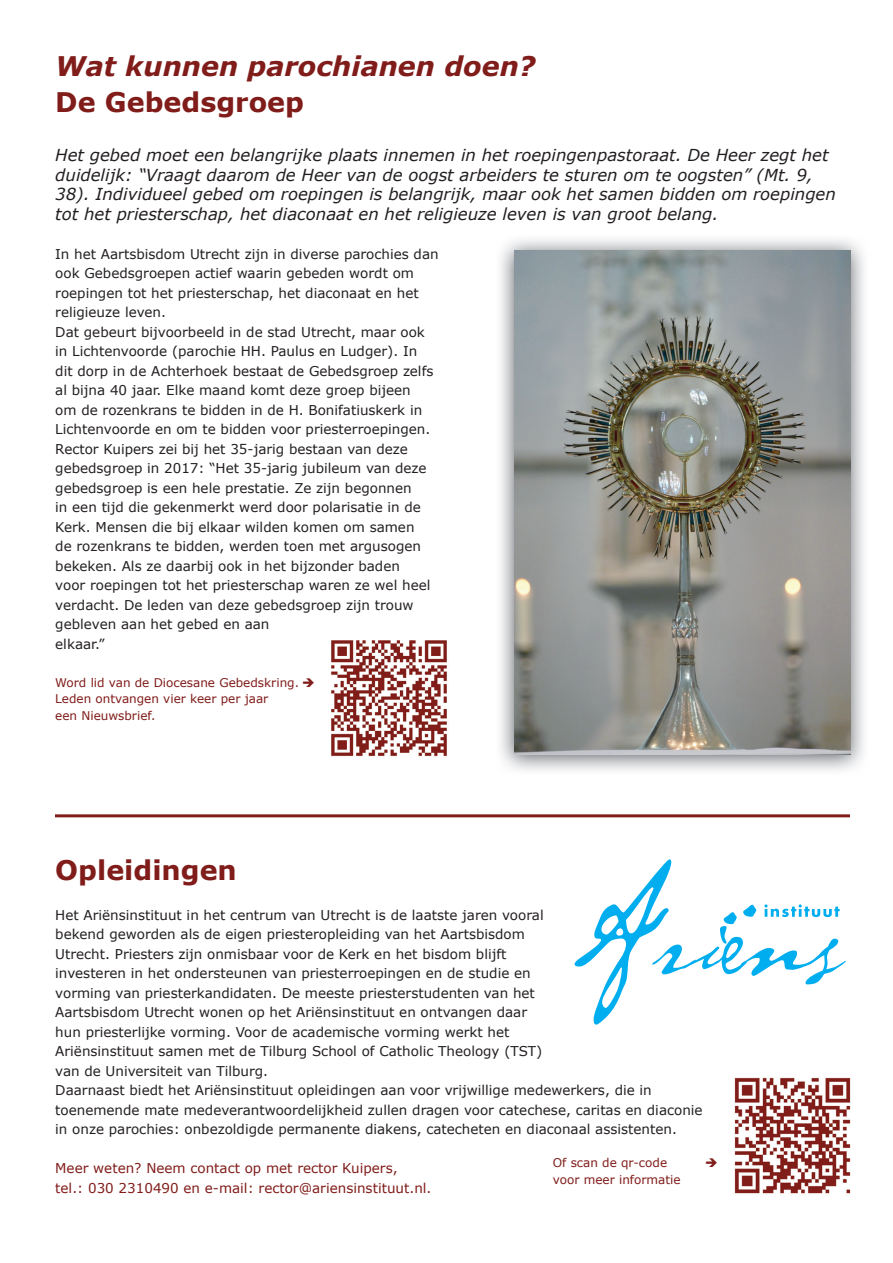
<style>
.page{position:relative;width:893px;height:1263px;background:#fff}
.page>*{position:absolute;margin:0;border:0;box-sizing:border-box;transform-origin:0 0}
.t1{font:italic 700 27px "Verdana";color:#801c19}
.t2{font:700 27px "Verdana";color:#801c19}
.t3{font:italic 16.5px/19.5px "Verdana";color:#231f20}
.t4{font:13.5px/19.5px "Verdana";color:#231f20}
.t5{font:13.5px/19.5px "Verdana";color:#801c19}
.t6{font:12px/16.5px "Verdana";color:#801c19}
</style>
<div class="page">
<img style="left:734px;top:1077px;width:117px;height:117px">
<div style="left:38px;top:814px;width:838px;height:33px;border:3px solid #801c19"></div>
<div style="left:31px;top:831px;width:854px;height:25px;background:#fff"></div>
<div style="left:27px;top:795px;width:28px;height:45px;background:#fff"></div>
<div style="left:850px;top:795px;width:35px;height:54px;background:#fff"></div>
<svg style="left:574px;top:859px;width:272px;height:166px"></svg>
<img style="left:500px;top:239px;width:364px;height:532px">
<img style="left:514px;top:251px;width:336px;height:504px">
<img style="left:331px;top:640px;width:116px;height:117px">
<h1 class="t1" style="left:55px;top:47px;width:482px">Wat kunnen parochianen doen?</h1>
<h1 class="t2" style="left:55px;top:83px;width:250px">De Gebedsgroep</h1>
<p class="t3" style="left:55px;top:146px;width:782px">Het gebed moet een belangrijke plaats innemen in het roepingenpastoraat. De Heer zegt het duidelijk: “Vraagt daarom de Heer van de oogst arbeiders te sturen om te oogsten” (Mt. 9, 38). Individueel gebed om roepingen is belangrijk, maar ook het samen bidden om roepingen tot het priesterschap, het diaconaat en het religieuze leven is van groot belang.</p>
<p class="t4" style="left:55px;top:244px;width:385px">In het Aartsbisdom Utrecht zijn in diverse parochies dan ook Gebedsgroepen actief waarin gebeden wordt om roepingen tot het priesterschap, het diaconaat en het religieuze leven.<br>Dat gebeurt bijvoorbeeld in de stad Utrecht, maar ook in Lichtenvoorde (parochie HH. Paulus en Ludger). In<br>dit dorp in de Achterhoek bestaat de Gebedsgroep zelfs al bijna 40 jaar. Elke maand komt deze groep bijeen<br>om de rozenkrans te bidden in de H. Bonifatiuskerk in Lichtenvoorde en om te bidden voor priesterroepingen.<br>Rector Kuipers zei bij het 35-jarig bestaan van deze gebedsgroep in 2017: “Het 35-jarig jubileum van deze gebedsgroep is een hele prestatie. Ze zijn begonnen<br>in een tijd die gekenmerkt werd door polarisatie in de Kerk. Mensen die bij elkaar wilden komen om samen<br>de rozenkrans te bidden, werden toen met argusogen bekeken. Als ze daarbij ook in het bijzonder baden<br>voor roepingen tot het priesterschap waren ze wel heel verdacht. De leden van deze gebedsgroep zijn trouw gebleven aan het gebed en aan<br>elkaar.”</p>
<p class="t6" style="left:55px;top:674px;width:261px">Word lid van de Diocesane Gebedskring. ➔<br>Leden ontvangen vier keer per jaar<br>een Nieuwsbrief.</p>
<h1 class="t2" style="left:55px;top:851px;width:183px">Opleidingen</h1>
<p class="t4" style="left:55px;top:905px;width:649px">Het Ariënsinstituut in het centrum van Utrecht is de laatste jaren vooral<br>bekend geworden als de eigen priesteropleiding van het Aartsbisdom<br>Utrecht. Priesters zijn onmisbaar voor de Kerk en het bisdom blijft<br>investeren in het ondersteunen van priesterroepingen en de studie en<br>vorming van priesterkandidaten. De meeste priesterstudenten van het<br>Aartsbisdom Utrecht wonen op het Ariënsinstituut en ontvangen daar<br>hun priesterlijke vorming. Voor de academische vorming werkt het<br>Ariënsinstituut samen met de Tilburg School of Catholic Theology (TST)<br>van de Universiteit van Tilburg.<br>Daarnaast biedt het Ariënsinstituut opleidingen aan voor vrijwillige medewerkers, die in toenemende mate medeverantwoordelijkheid zullen dragen voor catechese, caritas en diaconie in onze parochies: onbezoldigde permanente diakens, catecheten en diaconaal assistenten.</p>
<p class="t5" style="left:55px;top:1158px;width:378px">Meer weten? Neem contact op met rector Kuipers,<br>tel.: 030 2310490 en e-mail: rector@ariensinstituut.nl.</p>
<p class="t6" style="left:553px;top:1154px;width:116px">Of scan de qr-code</p>
<p class="t6" style="left:553px;top:1171px;width:129px">voor meer informatie</p>
</div>
